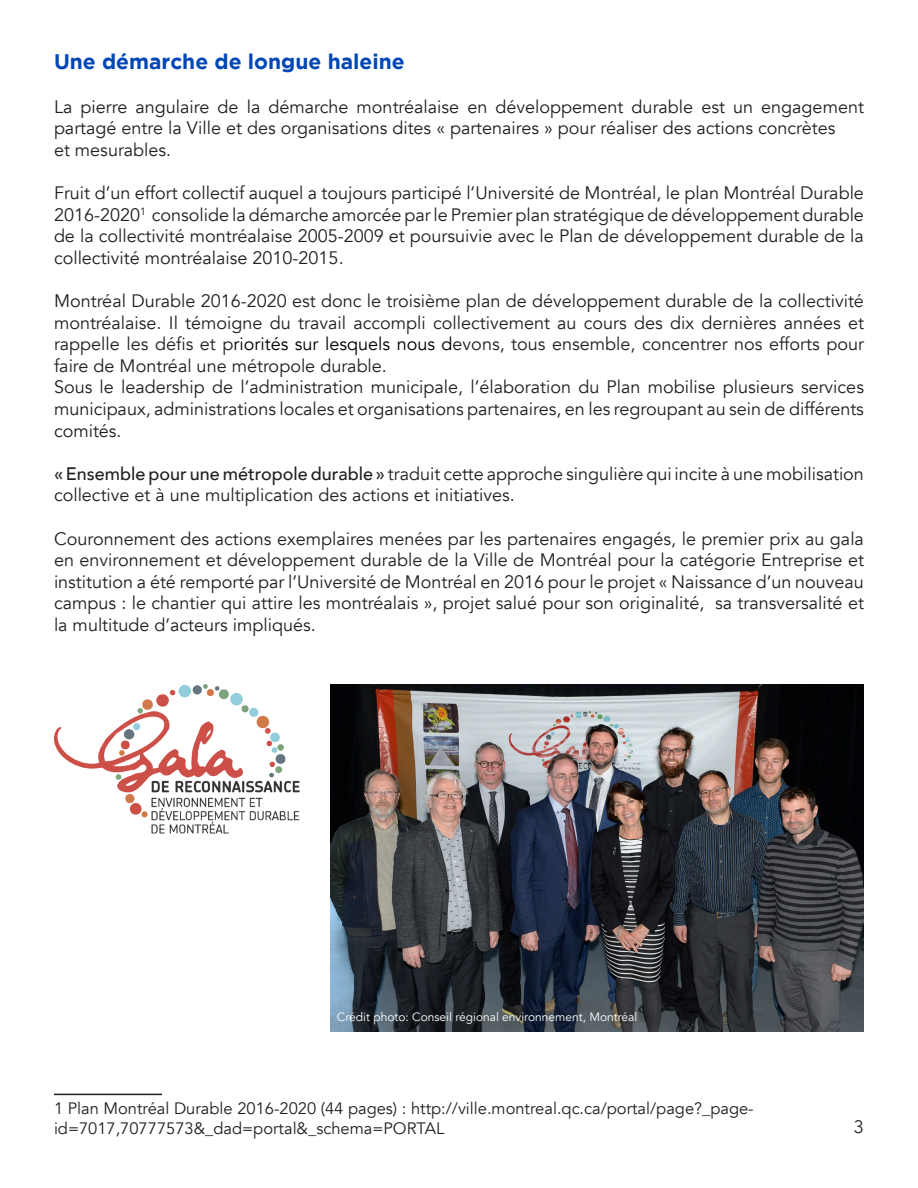
<style>
.page{position:relative;width:918px;height:1188px;background:#fff}
.page>*{position:absolute;margin:0;border:0;box-sizing:border-box;transform-origin:0 0}
.t1{font:700 21px "Gotham";color:#0047b6}
.t2{font:18px/21.6px "Avenir";color:#231f20;text-align:justify}
.t3{font:16.5px/19.8px "Avenir";color:#231f20}
.t4{font:12px "Avenir";color:#fff}
.s1{color:#000}
.s2{font-weight:500}
</style>
<div class="page">
<hr style="left:54px;top:1094px;width:108px;height:1px;background:#231f20">
<img style="left:54px;top:684px;width:246px;height:150px">
<img style="left:330px;top:684px;width:534px;height:348px">
<p class="t1" style="left:54px;top:50px;width:352px">Une démarche de longue haleine</p>
<p class="t2" style="left:54px;top:96px;width:811px">La pierre angulaire de la démarche montréalaise en développement durable est un engagement partagé entre la Ville et des organisations dites « partenaires » pour réaliser des actions concrètes</p>
<p class="t2" style="left:54px;top:139px;width:119px">et mesurables.</p>
<p class="t2" style="left:54px;top:182px;width:812px">Fruit d’un effort collectif auquel a toujours participé l’Université de Montréal, le plan Montréal Durable 2016-2020<sup>1</sup> consolide la démarche amorcée par le Premier plan stratégique de développement durable de la collectivité montréalaise 2005-2009 et poursuivie avec le Plan de développement durable de la collectivité montréalaise 2010-2015.</p>
<p class="t2" style="left:54px;top:290px;width:812px">Montréal Durable 2016-2020 est donc le troisième plan de développement durable de la collectivité montréalaise. Il témoigne du travail accompli collectivement au cours des dix dernières années et rappelle les défis et p<span class="s1">riorités sur lesquels nous d</span>evons, tous ensemble, concentrer nos efforts pour faire de Montréal une métropole durable.</p>
<p class="t2" style="left:54px;top:377px;width:812px">Sous le leadership de l’administration municipale, l’élaboration du Plan mobilise plusieurs services municipaux, administrations locales et organisations partenaires, en les regroupant au sein de différents comités.</p>
<p class="t2" style="left:54px;top:463px;width:812px"><span class="s2">« Ensemble pour une métropole durable »</span> traduit cette approche singulière qui incite à une mobilisation collective et à une multiplication des actions et initiatives.</p>
<p class="t2" style="left:54px;top:528px;width:812px">Couronnement des actions exemplaires menées par les partenaires engagés, le premier prix au gala en environnement et développement durable de la Ville de Montréal pour la catégorie Entreprise et institution a été remporté par l’Université de Montréal en 2016 pour le projet « Naissance d’un nouveau campus : le chantier qui attire les montréalais », projet salué pour son originalité, sa transversalité et la multitude d’acteurs impliqués.</p>
<p class="t4" style="left:337px;top:1009px;width:302px">Crédit photo: Conseil régional environnement, Montréal</p>
<p class="t3" style="left:54px;top:1099px;width:701px">1 Plan Montréal Durable 2016-2020 (44 pages) : http://ville.montreal.qc.ca/portal/page?_page&shy;id=7017,70777573&amp;_dad=portal&amp;_schema=PORTAL</p>
<p class="t2" style="left:854px;top:1116px;width:12px">3</p>
</div>
